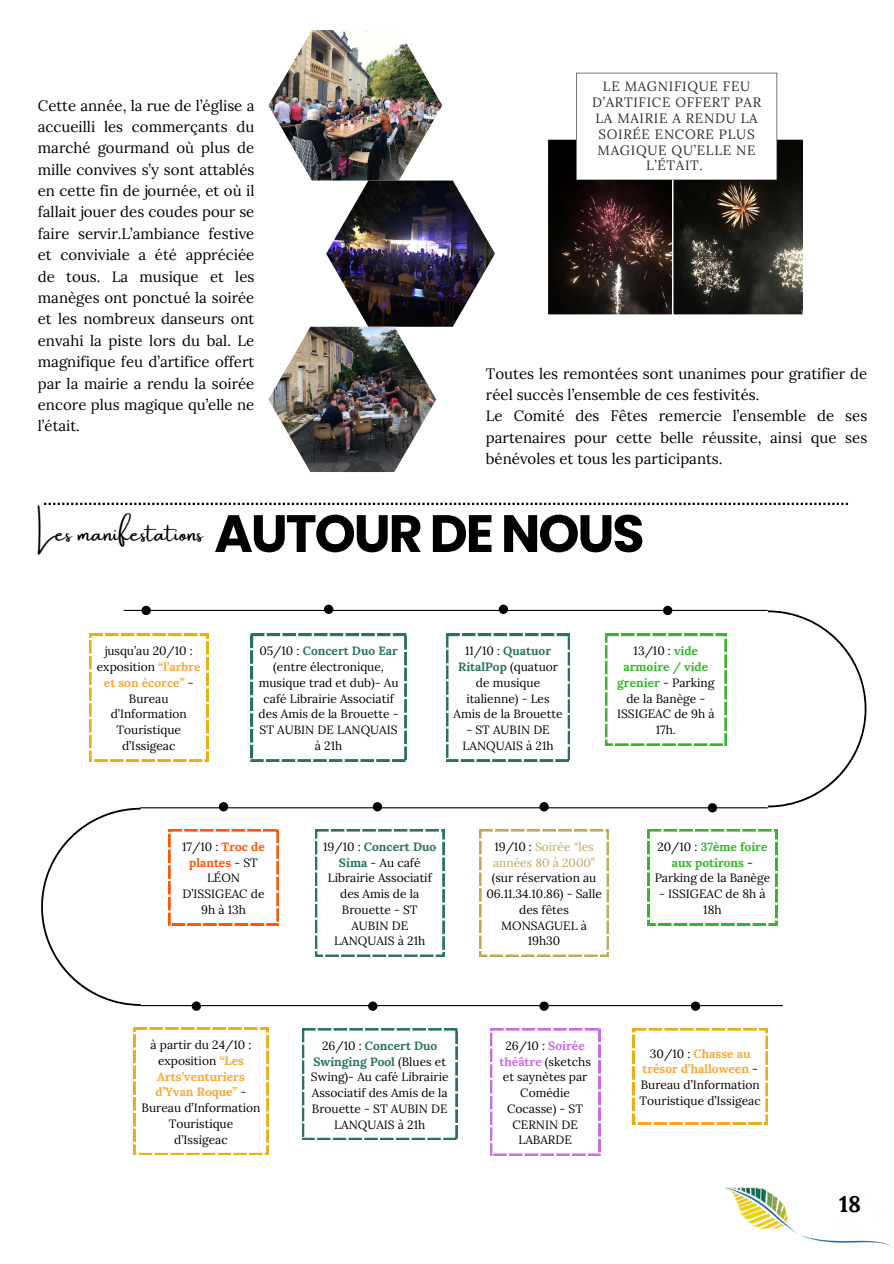
<style>
.page{position:relative;width:894px;height:1264px;background:#fff}
.page>*{position:absolute;margin:0;border:0;box-sizing:border-box;transform-origin:0 0}
.t1{font:700 52.5px "Poppins";letter-spacing:-.04em;color:#000}
.t2{font:22.5px "Amsterdam One";color:#000}
.t3{font:700 22.5px "Lora";color:#000}
.t4{font:15px/21.3px "Lora";color:#000}
.t5{font:13.5px/15.8px "Lora";letter-spacing:.05em;color:#2e2e2a;text-align:center}
.t6{font:12px/15.8px "Lora";color:#000;text-align:center}
.s1{font-weight:700;color:#fca838}
.s2{font-weight:700;color:#2c745b}
.s3{font-weight:700;color:#37b62c}
.s4{font-weight:700;color:#fd5605}
.s5{color:#bfa95d}
.s6{font-weight:700;color:#cb6ce6}
</style>
<div class="page">
<img style="left:725px;top:1187px;width:165px;height:60px">
<svg style="left:767px;top:610px;width:99px;height:197px"></svg>
<hr style="left:124px;top:610px;width:643px;height:1px;background:#000">
<hr style="left:140px;top:807px;width:627px;height:1px;background:#000">
<svg style="left:41px;top:807px;width:99px;height:198px"></svg>
<hr style="left:140px;top:1005px;width:642px;height:1px;background:#000">
<svg style="left:498px;top:604px;width:10px;height:10px"></svg>
<div style="left:707px;top:803px;width:10px;height:9px;background:#000;border-radius:50%"></div>
<div style="left:368px;top:1001px;width:9px;height:9px;background:#000;border-radius:50%"></div>
<div style="left:690px;top:1001px;width:10px;height:9px;background:#000;border-radius:50%"></div>
<div style="left:324px;top:604px;width:9px;height:10px;background:#000;border-radius:50%"></div>
<svg style="left:141px;top:605px;width:10px;height:10px"></svg>
<svg style="left:662px;top:605px;width:10px;height:10px"></svg>
<div style="left:219px;top:802px;width:9px;height:9px;background:#000;border-radius:50%"></div>
<div style="left:372px;top:802px;width:10px;height:9px;background:#000;border-radius:50%"></div>
<div style="left:539px;top:802px;width:9px;height:9px;background:#000;border-radius:50%"></div>
<div style="left:192px;top:1001px;width:9px;height:9px;background:#000;border-radius:50%"></div>
<div style="left:539px;top:1001px;width:9px;height:9px;background:#000;border-radius:50%"></div>
<svg style="left:605px;top:634px;width:121px;height:111px"></svg>
<svg style="left:89px;top:634px;width:119px;height:127px"></svg>
<svg style="left:251px;top:634px;width:155px;height:127px"></svg>
<svg style="left:446px;top:634px;width:123px;height:127px"></svg>
<svg style="left:490px;top:1028px;width:110px;height:127px"></svg>
<svg style="left:168px;top:829px;width:110px;height:96px"></svg>
<svg style="left:647px;top:829px;width:130px;height:96px"></svg>
<svg style="left:479px;top:829px;width:129px;height:127px"></svg>
<svg style="left:44px;top:502px;width:803px;height:3px"></svg>
<svg style="left:548px;top:73px;width:255px;height:242px"></svg>
<img style="left:268px;top:30px;width:174px;height:150px">
<img style="left:326px;top:180px;width:169px;height:147px">
<img style="left:268px;top:327px;width:168px;height:145px">
<svg style="left:134px;top:1027px;width:134px;height:127px"></svg>
<svg style="left:302px;top:1028px;width:155px;height:111px"></svg>
<svg style="left:315px;top:829px;width:129px;height:127px"></svg>
<svg style="left:632px;top:1028px;width:135px;height:95px"></svg>
<p class="t4" style="left:38px;top:94px;width:218px;text-align:justify">Cette année, la rue de l’église a accueilli les commerçants du marché gourmand où plus de mille convives s’y sont attablés en cette fin de journée, et où il fallait jouer des coudes pour se faire servir.L’ambiance festive et conviviale a été appréciée de tous. La musique et les manèges ont ponctué la soirée et les nombreux danseurs ont envahi la piste lors du bal. Le magnifique feu d’artifice offert par la mairie a rendu la soirée encore plus magique qu’elle ne l’était.</p>
<p class="t5" style="left:592px;top:79px;width:170px">LE MAGNIFIQUE FEU<br>D’ARTIFICE OFFERT PAR<br>LA MAIRIE A RENDU LA<br>SOIRÉE ENCORE PLUS<br>MAGIQUE QU’ELLE NE<br>L’ÉTAIT.</p>
<p class="t4" style="left:486px;top:362px;width:383px">Toutes les remontées sont unanimes pour gratifier de réel succès l’ensemble de ces festivités.<br>Le Comité des Fêtes remercie l’ensemble de ses partenaires pour cette belle réussite, ainsi que ses bénévoles et tous les participants.</p>
<p class="t2" style="left:38px;top:521px;width:167px">Les manifestations</p>
<p class="t1" style="left:214px;top:497px;width:432px">AUTOUR DE NOUS</p>
<p class="t6" style="left:97px;top:643px;width:105px">jusqu’au 20/10 : exposition <span class="s1">“l’arbre et son écorce”</span> -<br>Bureau d’Information<br>Touristique d’Issigeac</p>
<h3 class="t6" style="left:258px;top:643px;width:142px">05/10 : <span class="s2">Concert Duo Ear </span>(entre électronique, musique trad et dub)- Au café Librairie Associatif des Amis de la Brouette -<br>ST AUBIN DE LANQUAIS à 21h</h3>
<p class="t6" style="left:453px;top:643px;width:110px">11/10 : <span class="s2">Quatuor<br>RitalPop</span> (quatuor de musique italienne) - Les<br>Amis de la Brouette</p>
<p class="t6" style="left:462px;top:721px;width:92px">- ST AUBIN DE<br>LANQUAIS à 21h</p>
<p class="t6" style="left:617px;top:643px;width:99px">13/10 : <span class="s3">vide armoire / vide grenier</span> - Parking de la Banège -<br>ISSIGEAC de 9h à<br>17h.</p>
<h1 class="t6" style="left:182px;top:838px;width:84px">17/10 : <span class="s4">Troc de plantes</span> - ST<br>LÉON<br>D’ISSIGEAC de<br>9h à 13h</h1>
<h2 class="t6" style="left:654px;top:838px;width:117px">20/10 : <span class="s3">37ème foire aux potirons</span> -<br>Parking de la Banège</h2>
<p class="t6" style="left:486px;top:838px;width:117px">19/10 : <span class="s5">Soirée “les années 80 à 2000” </span>(sur réservation au<br>06.11.34.10.86) - Salle des fêtes<br>MONSAGUEL à<br>19h30</p>
<p class="t6" style="left:323px;top:838px;width:115px">19/10 : <span class="s2">Concert Duo<br>Sima</span> - Au café<br>Librairie Associatif des Amis de la<br>Brouette - ST<br>AUBIN DE<br>LANQUAIS à 21h</p>
<h2 class="t6" style="left:659px;top:885px;width:108px">- ISSIGEAC de 8h à<br>18h</h2>
<p class="t6" style="left:141px;top:1036px;width:120px">à partir du 24/10 : exposition <span class="s1">“Les<br>Arts’venturiers d’Yvan Roque”</span> -<br>Bureau d’Information<br>Touristique d’Issigeac</p>
<p class="t6" style="left:311px;top:1037px;width:139px">26/10 : <span class="s2">Concert Duo<br>Swinging Pool</span> (Blues et<br>Swing)- Au café Librairie<br>Associatif des Amis de la<br>Brouette - ST AUBIN DE<br>LANQUAIS à 21h</p>
<h4 class="t6" style="left:499px;top:1037px;width:93px">26/10 : <span class="s6">Soirée théâtre</span> (sketchs et saynètes par<br>Comédie<br>Cocasse) - ST<br>CERNIN DE<br>LABARDE</h4>
<p class="t6" style="left:639px;top:1045px;width:123px">30/10 : <span class="s1">Chasse au trésor d’halloween</span> -<br>Bureau d’Information<br>Touristique d’Issigeac</p>
<p class="t3" style="left:838px;top:1188px;width:24px">18</p>
</div>
